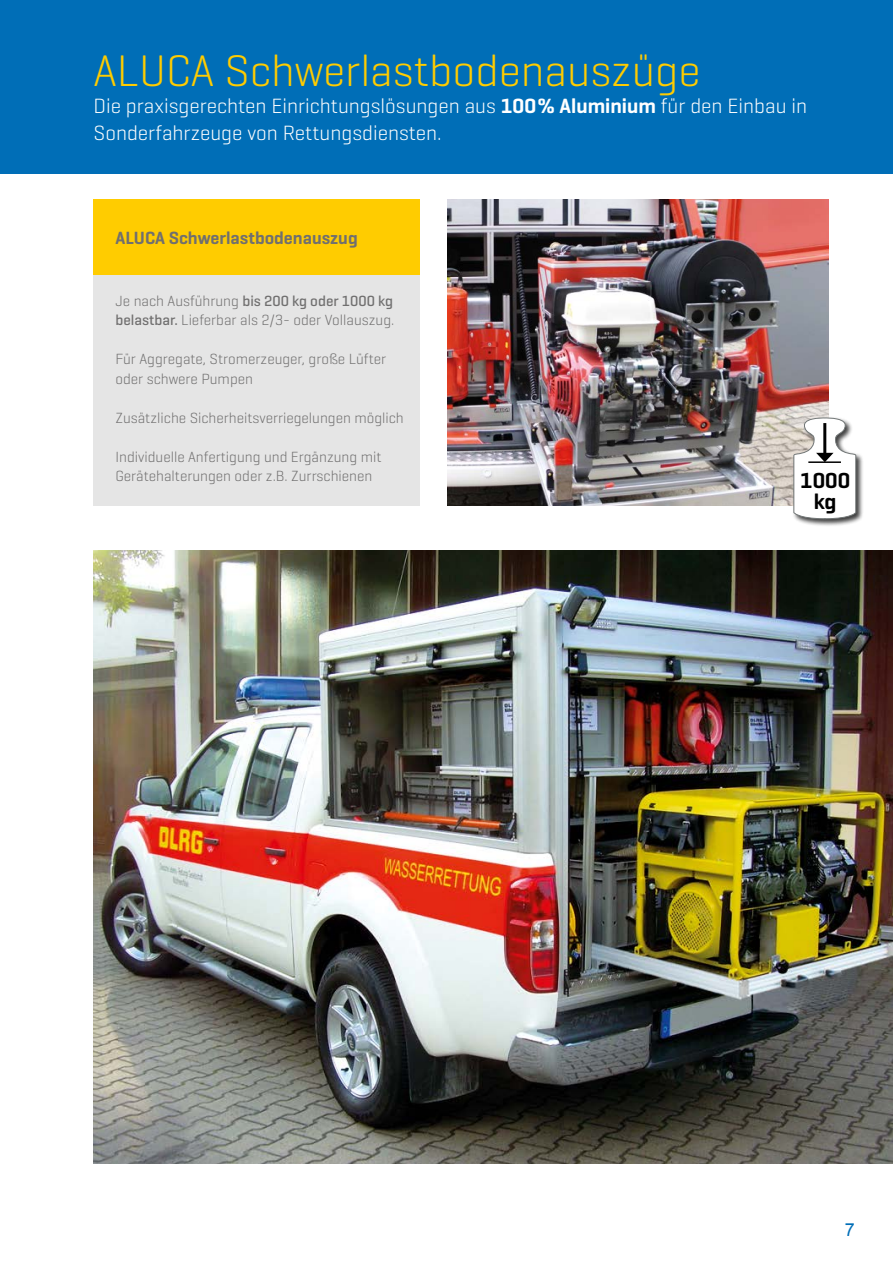
<style>
.page{position:relative;width:893px;height:1263px;background:#fff}
.page>*{position:absolute;margin:0;border:0;box-sizing:border-box;transform-origin:0 0}
.t1{font:300 45px "Geogrotesque";color:#fc0}
.t2{font:600 22.2px/21px "Geogrotesque";color:#000;text-align:center}
.t3{font:300 21px/27px "Geogrotesque";color:#fff}
.t4{font:600 18px "Geogrotesque";color:#706f6f}
.t5{font:18px "Arial";color:#006eb7}
.t6{font:300 15px/19.5px "Geogrotesque";color:#706f6f}
.s1{font-weight:600}
.s2{font-weight:500}
</style>
<div class="page">
<div style="left:0;top:0;width:893px;height:174px;background:#006eb7"></div>
<div style="left:94px;top:200px;width:326px;height:306px;background:#e5e5e5"></div>
<div style="left:94px;top:200px;width:326px;height:75px;background:#fc0"></div>
<img style="left:448px;top:200px;width:381px;height:305px">
<img style="left:94px;top:551px;width:799px;height:613px">
<div style="left:792px;top:416px;width:72px;height:111px;background:#000;opacity:.75"></div>
<svg style="left:793px;top:417px;width:63px;height:102px"></svg>
<hr style="left:808px;top:461px;width:33px;height:2px;background:#000">
<h1 class="t1" style="left:94px;top:42px;width:608px">ALUCA Schwerlastbodenauszüge</h1>
<h3 class="t3" style="left:94px;top:91px;width:715px">Die praxisgerechten Einrichtungslösungen aus <span class="s1">100% Aluminium</span> für den Einbau in<br>Sonderfahrzeuge von Rettungsdiensten.</h3>
<p class="t4" style="left:115px;top:226px;width:244px">ALUCA Schwerlastbodenauszug</p>
<p class="t6" style="left:115px;top:290px;width:280px">Je nach Ausführung <span class="s2">bis 200 kg oder 1000 kg belastbar.</span> Lieferbar als 2/3- oder Vollauszug.</p>
<p class="t6" style="left:115px;top:349px;width:272px">Für Aggregate, Stromerzeuger, große Lüfter oder schwere Pumpen</p>
<p class="t6" style="left:115px;top:407px;width:290px">Zusätzliche Sicherheitsverriegelungen möglich</p>
<p class="t6" style="left:115px;top:446px;width:268px">Individuelle Anfertigung und Ergänzung mit<br>Gerätehalterungen oder z.B. Zurrschienen</p>
<h2 class="t2" style="left:800px;top:470px;width:51px">1000 kg</h2>
<p class="t5" style="left:845px;top:1217px;width:12px">7</p>
</div>
